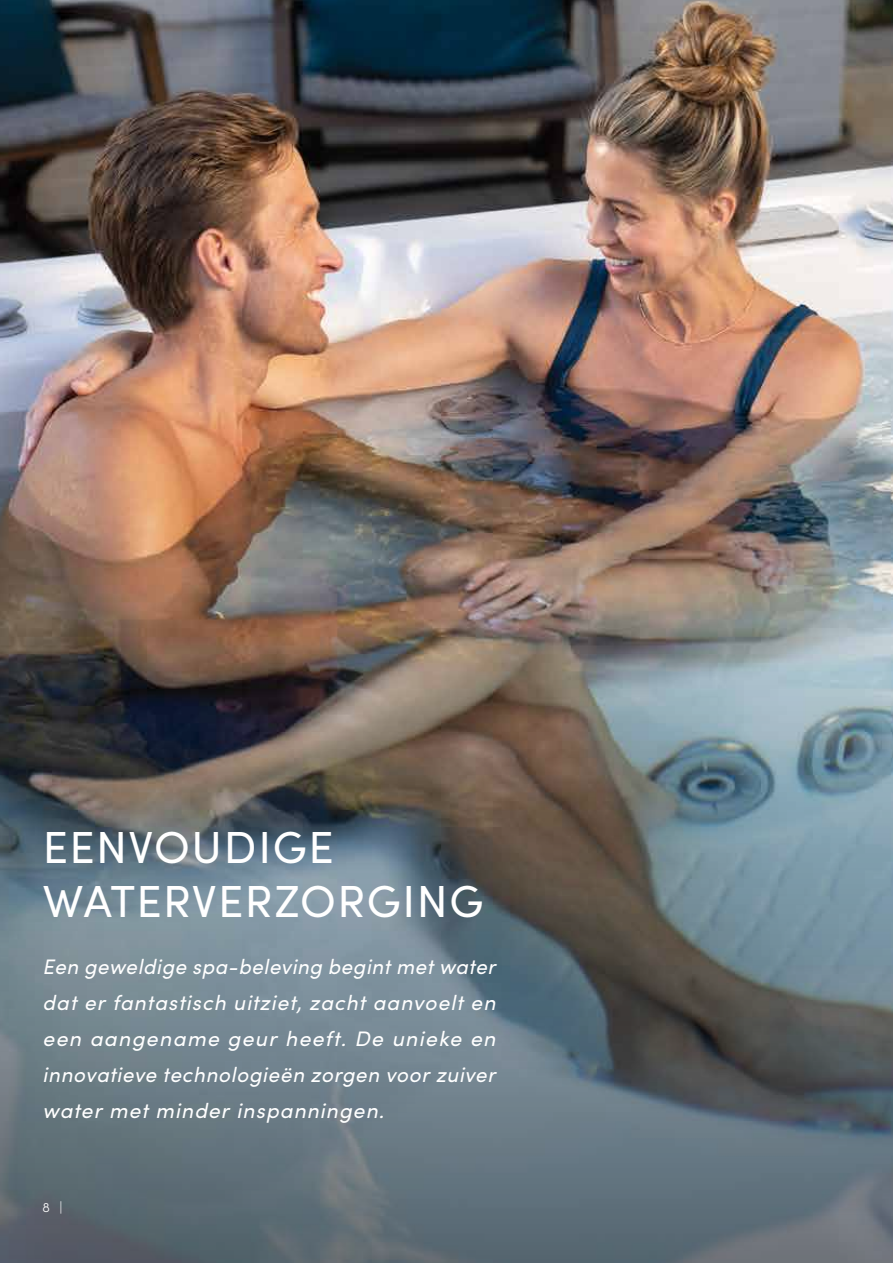
<style>
.page{position:relative;width:893px;height:1263px;background:#fff}
.page>*{position:absolute;margin:0;border:0;box-sizing:border-box;transform-origin:0 0}
.t1{font:45px/54px "Sofia Pro";letter-spacing:.03em;color:#fff}
.t2{font:italic 21px/36px "Sofia Pro";letter-spacing:.04em;color:#fff;text-align:justify}
.t3{font:300 13.5px "Sofia Pro";color:#fff;scale:.95 1}
</style>
<div class="page">
<img style="left:0;top:0;width:893px;height:1263px">
<h1 class="t1" style="left:43px;top:818px;width:442px">EENVOUDIGE<br>WATERVERZORGING</h1>
<p class="t2" style="left:43px;top:947px;width:454px">Een geweldige spa-beleving begint met water dat er fantastisch uitziet, zacht aanvoelt en een aangename geur heeft. De unieke en innovatieve technologieën zorgen voor zuiver water met minder inspanningen.</p>
<p class="t3" style="left:42px;top:1197px;width:23px">8 |</p>
</div>
